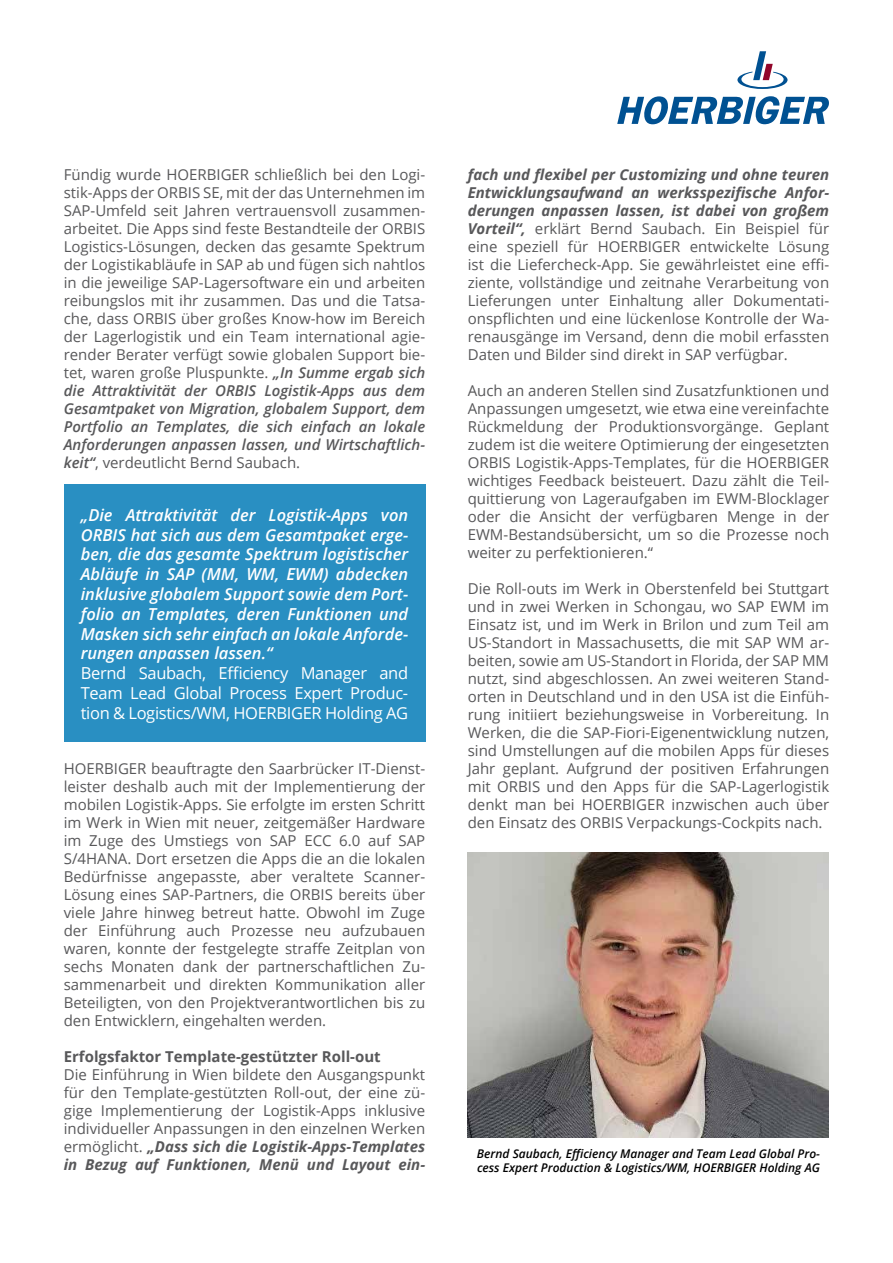
<style>
.page{position:relative;width:893px;height:1263px;background:#fff}
.page>*{position:absolute;margin:0;border:0;box-sizing:border-box;transform-origin:0 0}
.t1{font:italic 600 16.5px/19.8px "Open Sans";color:#fff;text-align:justify}
.t2{font:16.5px/19.8px "Open Sans";letter-spacing:-.02em;color:#fff;text-align:justify}
.t3{font:15px/18px "Open Sans";color:#58585a;text-align:justify}
.t4{font:700 15px "Open Sans";color:#58585a}
.t5{font:italic 600 12px/14.4px "Open Sans";color:#000}
.s1{font-weight:600;font-style:italic}
.s2{font-weight:700;font-style:italic}
</style>
<div class="page">
<div style="left:64px;top:485px;width:361px;height:257px;background:#298fc2"></div>
<svg style="left:737px;top:51px;width:50px;height:38px"></svg>
<svg style="left:617px;top:96px;width:212px;height:28px"></svg>
<img style="left:468px;top:853px;width:361px;height:285px">
<p class="t3" style="left:64px;top:165px;width:363px">Fündig wurde HOERBIGER schließlich bei den Logi&shy;stik-Apps der ORBIS SE, mit der das Unternehmen im SAP-Umfeld seit Jahren vertrauensvoll zusammen&shy;arbeitet. Die Apps sind feste Bestandteile der ORBIS Logistics-Lösungen, decken das gesamte Spektrum der Logistikabläufe in SAP ab und fügen sich nahtlos in die jeweilige SAP-Lagersoftware ein und arbeiten reibungslos mit ihr zusammen. Das und die Tatsa&shy;che, dass ORBIS über großes Know-how im Bereich der Lagerlogistik und ein Team international agie&shy;render Berater verfügt sowie globalen Support bie&shy;tet, waren große Pluspunkte. <span class="s1">„In Summe ergab sich die Attraktivität der ORBIS Logistik-Apps aus dem Gesamtpaket von Migration, globalem Support, dem Portfolio an Templates, die sich einfach an lokale Anforderungen anpassen lassen, und Wirtschaftlich&shy;keit“</span>, verdeutlicht Bernd Saubach.</p>
<p class="t1" style="left:81px;top:504px;width:329px">„Die Attraktivität der Logistik-Apps von ORBIS hat sich aus dem Gesamtpaket erge&shy;ben, die das gesamte Spektrum logistischer Abläufe in SAP (MM, WM, EWM) abdecken inklusive globalem Support sowie dem Port&shy;folio an Templates, deren Funktionen und Masken sich sehr einfach an lokale Anforde&shy;rungen anpassen lassen.“</p>
<p class="t2" style="left:81px;top:663px;width:329px">Bernd Saubach, Efficiency Manager and Team Lead Global Process Expert Produc&shy;tion &amp; Logistics/WM, HOERBIGER Holding AG</p>
<p class="t3" style="left:64px;top:759px;width:363px">HOERBIGER beauftragte den Saarbrücker IT-Dienst&shy;leister deshalb auch mit der Implementierung der mobilen Logistik-Apps. Sie erfolgte im ersten Schritt im Werk in Wien mit neuer, zeitgemäßer Hardware im Zuge des Umstiegs von SAP ECC 6.0 auf SAP S/4HANA. Dort ersetzen die Apps die an die lokalen Bedürfnisse angepasste, aber veraltete Scanner-Lösung eines SAP-Partners, die ORBIS bereits über viele Jahre hinweg betreut hatte. Obwohl im Zuge der Einführung auch Prozesse neu aufzubauen waren, konnte der festgelegte straffe Zeitplan von sechs Monaten dank der partnerschaftlichen Zu&shy;sammenarbeit und direkten Kommunikation aller Beteiligten, von den Projektverantwortlichen bis zu den Entwicklern, eingehalten werden.</p>
<p class="t4" style="left:64px;top:1046px;width:318px">Erfolgsfaktor Template-gestützter Roll-out</p>
<p class="t3" style="left:64px;top:1065px;width:363px">Die Einführung in Wien bildete den Ausgangspunkt für den Template-gestützten Roll-out, der eine zü&shy;gige Implementierung der Logistik-Apps inklusive individueller Anpassungen in den einzelnen Werken ermöglicht. <span class="s2">„Dass sich die Logistik-Apps-Templates in Bezug auf Funktionen, Menü und Layout ein-</span></p>
<p class="t3" style="left:468px;top:165px;width:363px"><span class="s2">fach und flexibel per Customizing und ohne teuren Entwicklungsaufwand an werksspezifische Anfor&shy;derungen anpassen lassen, ist dabei von großem Vorteil“,</span> erklärt Bernd Saubach. Ein Beispiel für eine speziell für HOERBIGER entwickelte Lösung ist die Liefercheck-App. Sie gewährleistet eine effi&shy;ziente, vollständige und zeitnahe Verarbeitung von Lieferungen unter Einhaltung aller Dokumentati&shy;onspflichten und eine lückenlose Kontrolle der Wa&shy;renausgänge im Versand, denn die mobil erfassten Daten und Bilder sind direkt in SAP verfügbar.</p>
<p class="t3" style="left:468px;top:381px;width:363px">Auch an anderen Stellen sind Zusatzfunktionen und Anpassungen umgesetzt, wie etwa eine vereinfachte Rückmeldung der Produktionsvorgänge. Geplant zudem ist die weitere Optimierung der eingesetzten ORBIS Logistik-Apps-Templates, für die HOERBIGER wichtiges Feedback beisteuert. Dazu zählt die Teil&shy;quittierung von Lageraufgaben im EWM-Blocklager oder die Ansicht der verfügbaren Menge in der EWM-Bestandsübersicht, um so die Prozesse noch weiter zu perfektionieren.“</p>
<p class="t3" style="left:468px;top:579px;width:363px">Die Roll-outs im Werk in Oberstenfeld bei Stuttgart und in zwei Werken in Schongau, wo SAP EWM im Einsatz ist, und im Werk in Brilon und zum Teil am US-Standort in Massachusetts, die mit SAP WM ar&shy;beiten, sowie am US-Standort in Florida, der SAP MM nutzt, sind abgeschlossen. An zwei weiteren Stand&shy;orten in Deutschland und in den USA ist die Einfüh&shy;rung initiiert beziehungsweise in Vorbereitung. In Werken, die die SAP-Fiori-Eigenentwicklung nutzen, sind Umstellungen auf die mobilen Apps für dieses Jahr geplant. Aufgrund der positiven Erfahrungen mit ORBIS und den Apps für die SAP-Lagerlogistik denkt man bei HOERBIGER inzwischen auch über den Einsatz des ORBIS Verpackungs-Cockpits nach.</p>
<p class="t5" style="left:477px;top:1146px;width:345px">Bernd Saubach, Efficiency Manager and Team Lead Global Pro&shy;cess Expert Production &amp; Logistics/WM, HOERBIGER Holding AG</p>
</div>
